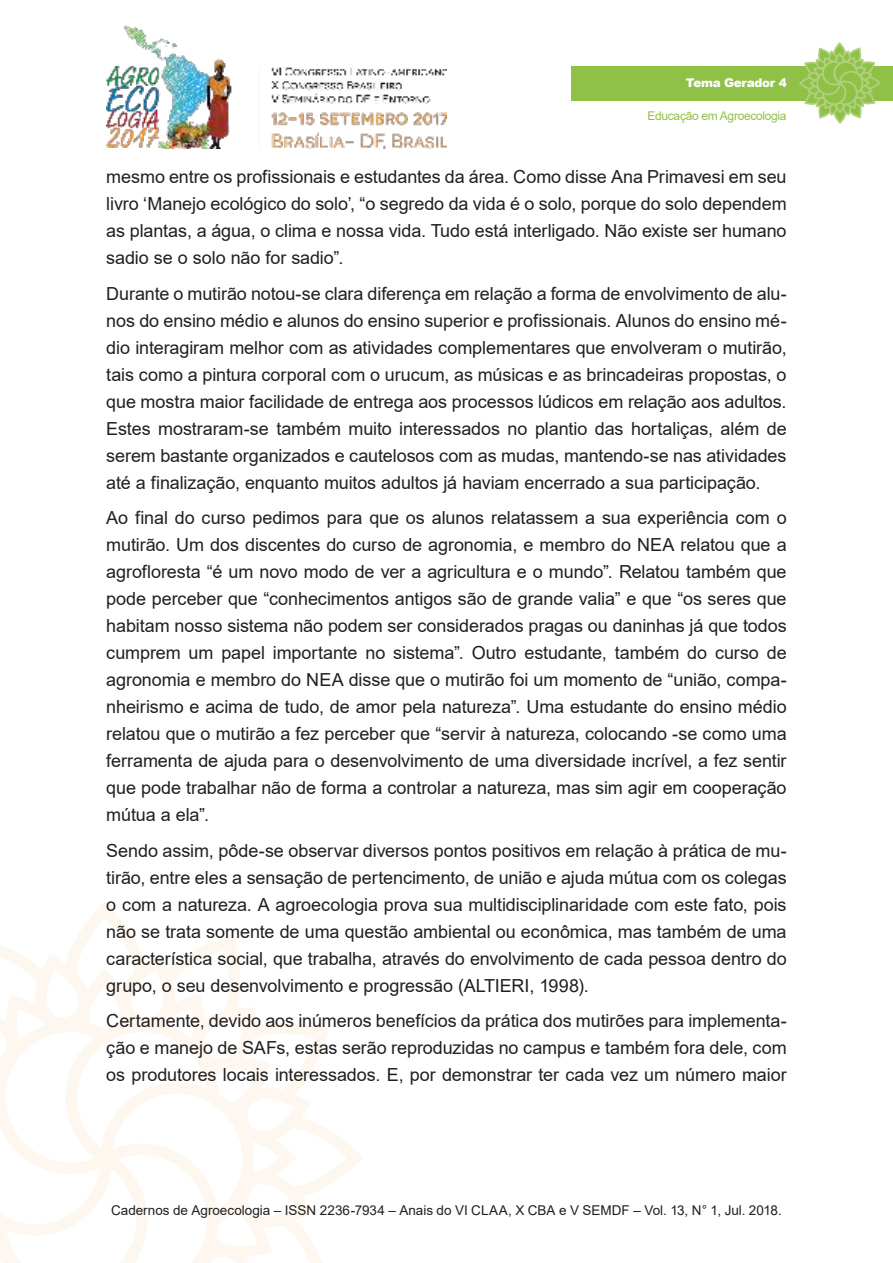
<style>
.page{position:relative;width:893px;height:1263px;background:#fff}
.page>*{position:absolute;margin:0;border:0;box-sizing:border-box;transform-origin:0 0}
.t1{font:18px/27px "Arial";letter-spacing:-.005em;color:#221f1f;text-align:justify}
.t2{font:13.5px "Arial";color:#221f1f}
.t3{font:12px "Arial";letter-spacing:-.025em;color:#8fc147}
.t4{font:900 12px "Arial";letter-spacing:-.025em;color:#fff}
</style>
<div class="page">
<img style="left:106px;top:25px;width:340px;height:124px">
<svg style="left:0;top:910px;width:363px;height:353px"></svg>
<div style="left:571px;top:66px;width:322px;height:34px;background:#8fc147"></div>
<svg style="left:798px;top:43px;width:83px;height:81px"></svg>
<p class="t4" style="left:686px;top:76px;width:102px">Tema Gerador 4</p>
<p class="t3" style="left:647px;top:112px;width:141px">Educação em Agroecologia</p>
<p class="t1" style="left:106px;top:165px;width:682px">mesmo entre os profissionais e estudantes da área. Como disse Ana Primavesi em seu livro ‘Manejo ecológico do solo’, “o segredo da vida é o solo, porque do solo dependem as plantas, a água, o clima e nossa vida. Tudo está interligado. Não existe ser humano sadio se o solo não for sadio”.</p>
<p class="t1" style="left:106px;top:282px;width:682px">Durante o mutirão notou-se clara diferença em relação a forma de envolvimento de alu&shy;nos do ensino médio e alunos do ensino superior e profissionais. Alunos do ensino mé&shy;dio interagiram melhor com as atividades complementares que envolveram o mutirão, tais como a pintura corporal com o urucum, as músicas e as brincadeiras propostas, o que mostra maior facilidade de entrega aos processos lúdicos em relação aos adultos.<br>Estes mostraram-se também muito interessados no plantio das hortaliças, além de serem bastante organizados e cautelosos com as mudas, mantendo-se nas atividades até a finalização, enquanto muitos adultos já haviam encerrado a sua participação.</p>
<p class="t1" style="left:106px;top:506px;width:682px">Ao final do curso pedimos para que os alunos relatassem a sua experiência com o mutirão. Um dos discentes do curso de agronomia, e membro do NEA relatou que a agrofloresta “é um novo modo de ver a agricultura e o mundo”. Relatou também que pode perceber que “conhecimentos antigos são de grande valia” e que “os seres que habitam nosso sistema não podem ser considerados pragas ou daninhas já que todos cumprem um papel importante no sistema”. Outro estudante, também do curso de agronomia e membro do NEA disse que o mutirão foi um momento de “união, compa&shy;nheirismo e acima de tudo, de amor pela natureza”. Uma estudante do ensino médio relatou que o mutirão a fez perceber que “servir à natureza, colocando -se como uma ferramenta de ajuda para o desenvolvimento de uma diversidade incrível, a fez sentir que pode trabalhar não de forma a controlar a natureza, mas sim agir em cooperação mútua a ela”.</p>
<p class="t1" style="left:106px;top:839px;width:682px">Sendo assim, pôde-se observar diversos pontos positivos em relação à prática de mu&shy;tirão, entre eles a sensação de pertencimento, de união e ajuda mútua com os colegas o com a natureza. A agroecologia prova sua multidisciplinaridade com este fato, pois não se trata somente de uma questão ambiental ou econômica, mas também de uma característica social, que trabalha, através do envolvimento de cada pessoa dentro do grupo, o seu desenvolvimento e progressão (ALTIERI, 1998).</p>
<p class="t1" style="left:106px;top:1009px;width:682px">Certamente, devido aos inúmeros benefícios da prática dos mutirões para implementa&shy;ção e manejo de SAFs, estas serão reproduzidas no campus e também fora dele, com os produtores locais interessados. E, por demonstrar ter cada vez um número maior</p>
<p class="t2" style="left:111px;top:1205px;width:672px">Cadernos de Agroecologia – ISSN 2236-7934 – Anais do VI CLAA, X CBA e V SEMDF – Vol. 13, N° 1, Jul. 2018.</p>
</div>
